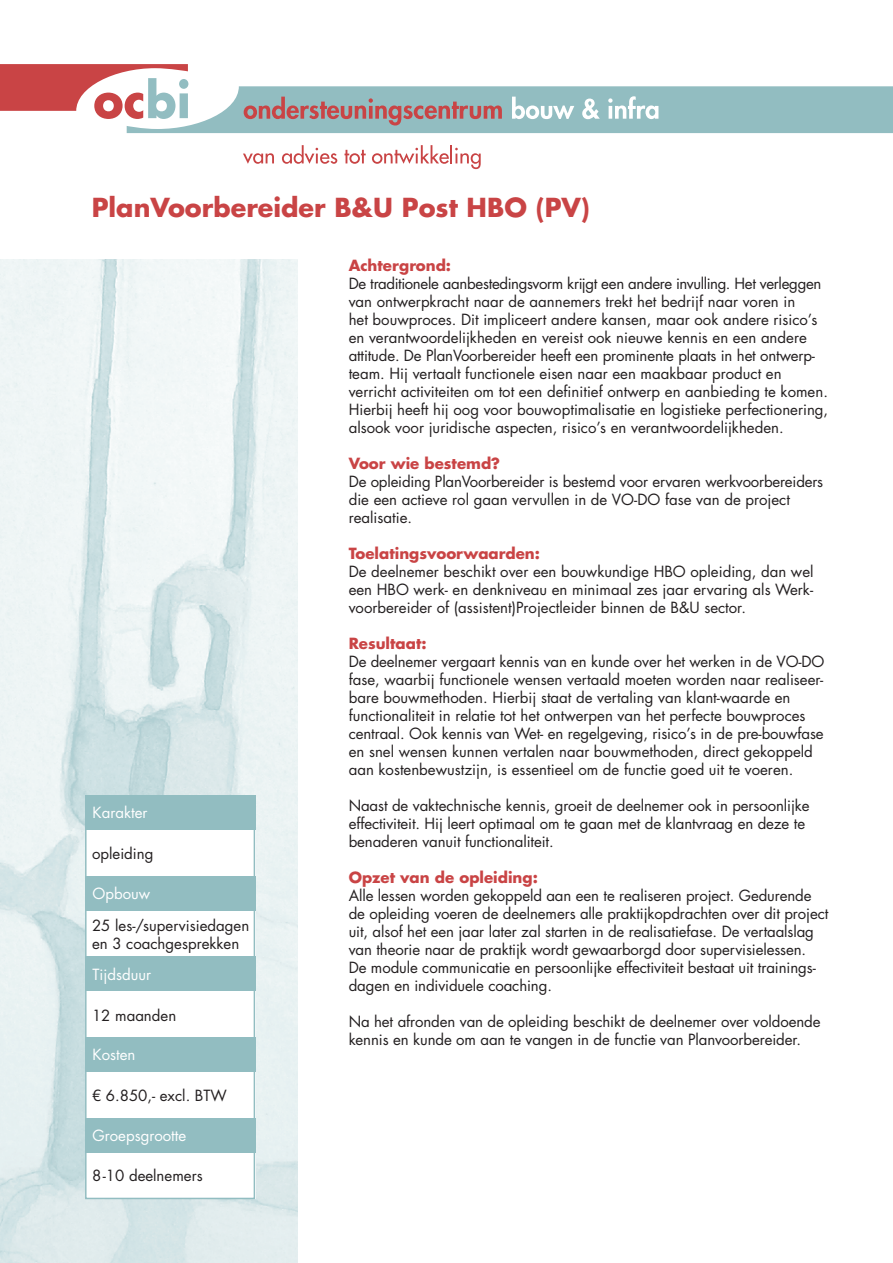
<style>
.page{position:relative;width:893px;height:1263px;background:#fff}
.page>*{position:absolute;margin:0;border:0;box-sizing:border-box;transform-origin:0 0}
.t1{font:700 25.5px "Futura Std";color:#c94445}
.t2{font:15px/18px "Futura Std";letter-spacing:-.005em;color:#231f20}
.t3{font:700 15px "Futura Std";color:#c94445}
.Normaal{font:15px "Futura Std";color:#fff}
</style>
<div class="page">
<svg style="left:243px;top:153px;width:31px;height:11px"></svg>
<svg style="left:282px;top:145px;width:55px;height:19px"></svg>
<svg style="left:344px;top:150px;width:22px;height:14px"></svg>
<svg style="left:372px;top:145px;width:109px;height:24px"></svg>
<svg style="left:0;top:64px;width:893px;height:69px"></svg>
<img style="left:0;top:259px;width:298px;height:1004px">
<div style="left:85px;top:811px;width:170px;height:388px;background:#fff"></div>
<div style="left:85px;top:795px;width:170px;height:404px;border:2px solid #92bdc1"></div>
<div style="left:85px;top:795px;width:170px;height:34px;background:#92bdc1"></div>
<div style="left:85px;top:876px;width:170px;height:34px;background:#92bdc1"></div>
<div style="left:85px;top:957px;width:170px;height:34px;background:#92bdc1"></div>
<div style="left:85px;top:1037px;width:170px;height:34px;background:#92bdc1"></div>
<div style="left:85px;top:1118px;width:170px;height:34px;background:#92bdc1"></div>
<p class="t1" style="left:92px;top:190px;width:500px">PlanVoorbereider B&amp;U Post HBO (PV)</p>
<p class="Normaal" style="left:93px;top:803px;width:56px">Karakter</p>
<p class="t2" style="left:92px;top:845px;width:63px">opleiding</p>
<p class="Normaal" style="left:93px;top:884px;width:59px">Opbouw</p>
<p class="t2" style="left:92px;top:916px;width:159px">25 les-/supervisiedagen en 3 coachgesprekken</p>
<p class="Normaal" style="left:93px;top:964px;width:60px">Tijdsduur</p>
<p class="t2" style="left:92px;top:1006px;width:86px">12 maanden</p>
<p class="Normaal" style="left:93px;top:1045px;width:44px">Kosten</p>
<p class="t2" style="left:92px;top:1087px;width:136px">€ 6.850,- excl. BTW</p>
<p class="Normaal" style="left:93px;top:1126px;width:95px">Groepsgrootte</p>
<p class="t2" style="left:92px;top:1167px;width:112px">8-10 deelnemers</p>
<p class="t3" style="left:349px;top:255px;width:104px">Achtergrond:</p>
<p class="t2" style="left:349px;top:275px;width:481px">De traditionele aanbestedingsvorm krijgt een andere invulling. Het verleggen van ontwerpkracht naar de aannemers trekt het bedrijf naar voren in<br>het bouwproces. Dit impliceert andere kansen, maar ook andere risico’s en verantwoordelijkheden en vereist ook nieuwe kennis en een andere attitude. De PlanVoorbereider heeft een prominente plaats in het ontwerp&shy;team. Hij vertaalt functionele eisen naar een maakbaar product en verricht activiteiten om tot een definitief ontwerp en aanbieding te komen.<br>Hierbij heeft hij oog voor bouwoptimalisatie en logistieke perfectionering, alsook voor juridische aspecten, risico’s en verantwoordelijkheden.</p>
<p class="t3" style="left:349px;top:453px;width:153px">Voor wie bestemd?</p>
<p class="t2" style="left:349px;top:473px;width:476px">De opleiding PlanVoorbereider is bestemd voor ervaren werkvoorbereiders die een actieve rol gaan vervullen in de VO-DO fase van de project realisatie.</p>
<p class="t3" style="left:349px;top:543px;width:193px">Toelatingsvoorwaarden:</p>
<p class="t2" style="left:349px;top:563px;width:466px;text-align:justify">De deelnemer beschikt over een bouwkundige HBO opleiding, dan wel een HBO werk- en denkniveau en minimaal zes jaar ervaring als Werk&shy;voorbereider of (assistent)Projectleider binnen de B&amp;U sector.</p>
<p class="t3" style="left:349px;top:633px;width:79px">Resultaat:</p>
<p class="t2" style="left:349px;top:653px;width:477px">De deelnemer vergaart kennis van en kunde over het werken in de VO-DO fase, waarbij functionele wensen vertaald moeten worden naar realiseer&shy;bare bouwmethoden. Hierbij staat de vertaling van klant-waarde en functionaliteit in relatie tot het ontwerpen van het perfecte bouwproces centraal. Ook kennis van Wet- en regelgeving, risico’s in de pre-bouwfase en snel wensen kunnen vertalen naar bouwmethoden, direct gekoppeld aan kostenbewustzijn, is essentieel om de functie goed uit te voeren.</p>
<p class="t2" style="left:349px;top:797px;width:462px">Naast de vaktechnische kennis, groeit de deelnemer ook in persoonlijke effectiviteit. Hij leert optimaal om te gaan met de klantvraag en deze te benaderen vanuit functionaliteit.</p>
<p class="t3" style="left:349px;top:867px;width:191px">Opzet van de opleiding:</p>
<p class="t2" style="left:349px;top:887px;width:481px">Alle lessen worden gekoppeld aan een te realiseren project. Gedurende de opleiding voeren de deelnemers alle praktijkopdrachten over dit project uit, alsof het een jaar later zal starten in de realisatiefase. De vertaalslag van theorie naar de praktijk wordt gewaarborgd door supervisielessen.</p>
<p class="t2" style="left:349px;top:959px;width:469px">De module communicatie en persoonlijke effectiviteit bestaat uit trainings&shy;dagen en individuele coaching.</p>
<p class="t2" style="left:349px;top:1013px;width:473px">Na het afronden van de opleiding beschikt de deelnemer over voldoende kennis en kunde om aan te vangen in de functie van Planvoorbereider.</p>
</div>
